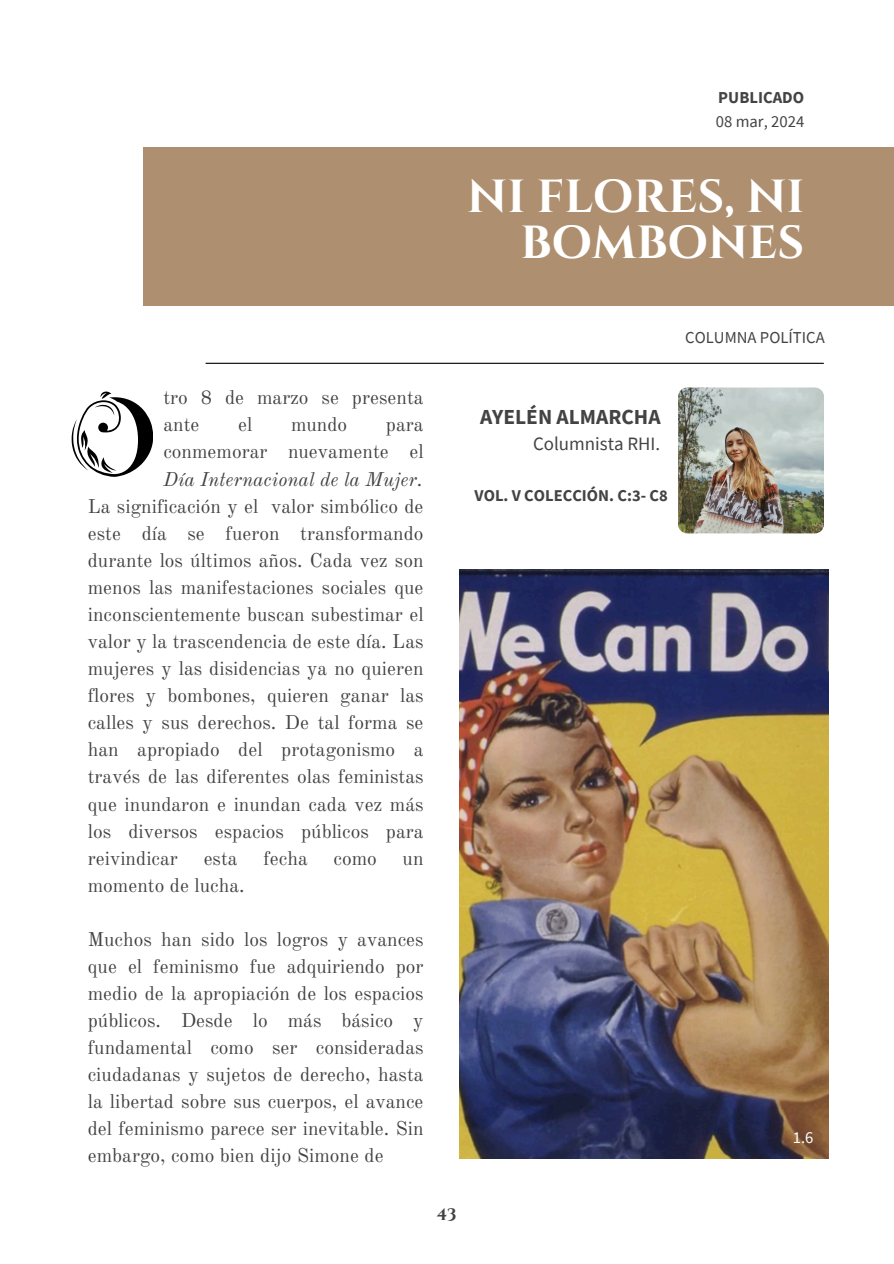
<style>
.page{position:relative;width:894px;height:1264px;background:#fff}
.page>*{position:absolute;margin:0;border:0;box-sizing:border-box;transform-origin:0 0}
.t1{font:700 46.35px/46.2px "Cinzel";color:#fff;text-align:right}
.t2{font:700 21.3px "Source Sans Pro";color:#434343}
.t3{font:19.5px/27px "Old Standard";color:#434343;text-align:justify}
.t4{font:18.9px "Source Sans Pro";color:#434343}
.t5{font:16.65px "Source Sans Pro";color:#434343}
.t6{font:700 16.65px "Source Sans Pro";color:#434343}
.t7{font:16.65px "Source Sans Pro";color:#fff}
.t8{font:700 16.65px "Cinzel";color:#434343}
.t9{font:700 16.5px "Source Sans Pro";color:#434343}
.s1{font-style:italic}
</style>
<div class="page">
<img style="left:678px;top:387px;width:145px;height:146px;border-radius:9px">
<hr style="left:206px;top:363px;width:617px;height:1px;background:#000">
<img style="left:459px;top:569px;width:369px;height:589px">
<div style="left:143px;top:147px;width:750px;height:158px;background:#ae8f6f"></div>
<svg style="left:72px;top:391px;width:81px;height:86px"></svg>
<h3 class="t6" style="left:718px;top:87px;width:87px">PUBLICADO</h3>
<p class="t5" style="left:715px;top:111px;width:90px">08 mar, 2024</p>
<h1 class="t1" style="left:467px;top:175px;width:338px">NI FLORES, NI<br>BOMBONES</h1>
<p class="t3" style="left:163px;top:383px;width:262px">tro 8 de marzo se presenta ante</p>
<p class="t3" style="left:238px;top:410px;width:16px">el</p>
<p class="t3" style="left:291px;top:410px;width:58px">mundo</p>
<p class="t3" style="left:163px;top:410px;width:262px;line-height:27.6px;text-indent:222px">para conmemorar nuevamente el <span class="s1">Día Internacional de la Mujer</span>.</p>
<h3 class="t3" style="left:88px;top:493px;width:337px">La significación y el valor simbólico de este día se fueron transformando durante los últimos años. Cada vez son menos las manifestaciones sociales que inconscientemente buscan subestimar el valor y la trascendencia de este día. Las mujeres y las disidencias ya no quieren flores y bombones, quieren ganar las calles y sus derechos. De tal forma se han apropiado del protagonismo a través de las diferentes olas feministas que inundaron e inundan cada vez más los diversos espacios públicos para reivindicar</h3>
<h3 class="t3" style="left:204px;top:844px;width:35px">esta</h3>
<h3 class="t3" style="left:263px;top:844px;width:46px">fecha</h3>
<h3 class="t3" style="left:333px;top:844px;width:45px">como</h3>
<h3 class="t3" style="left:402px;top:844px;width:22px">un</h3>
<h3 class="t3" style="left:88px;top:871px;width:158px">momento de lucha.</h3>
<h3 class="t3" style="left:88px;top:925px;width:337px">Muchos han sido los logros y avances que el feminismo fue adquiriendo por medio de la apropiación de los espacios públicos. Desde lo más básico y fundamental como ser consideradas ciudadanas y sujetos de derecho, hasta la libertad sobre sus cuerpos, el avance del feminismo parece ser inevitable. Sin embargo, como bien dijo Simone de</h3>
<h6 class="t8" style="left:437px;top:1203px;width:21px">43</h6>
<p class="t2" style="left:480px;top:403px;width:182px">AYELÉN ALMARCHA</p>
<h2 class="t4" style="left:533px;top:432px;width:129px">Columnista RHI.</h2>
<h4 class="t9" style="left:474px;top:484px;width:195px">VOL. V COLECCIÓN. C:3- C8</h4>
<h5 class="t5" style="left:685px;top:327px;width:141px">COLUMNA POLÍTICA</h5>
<p class="t7" style="left:792px;top:1126px;width:22px">1.6</p>
</div>
